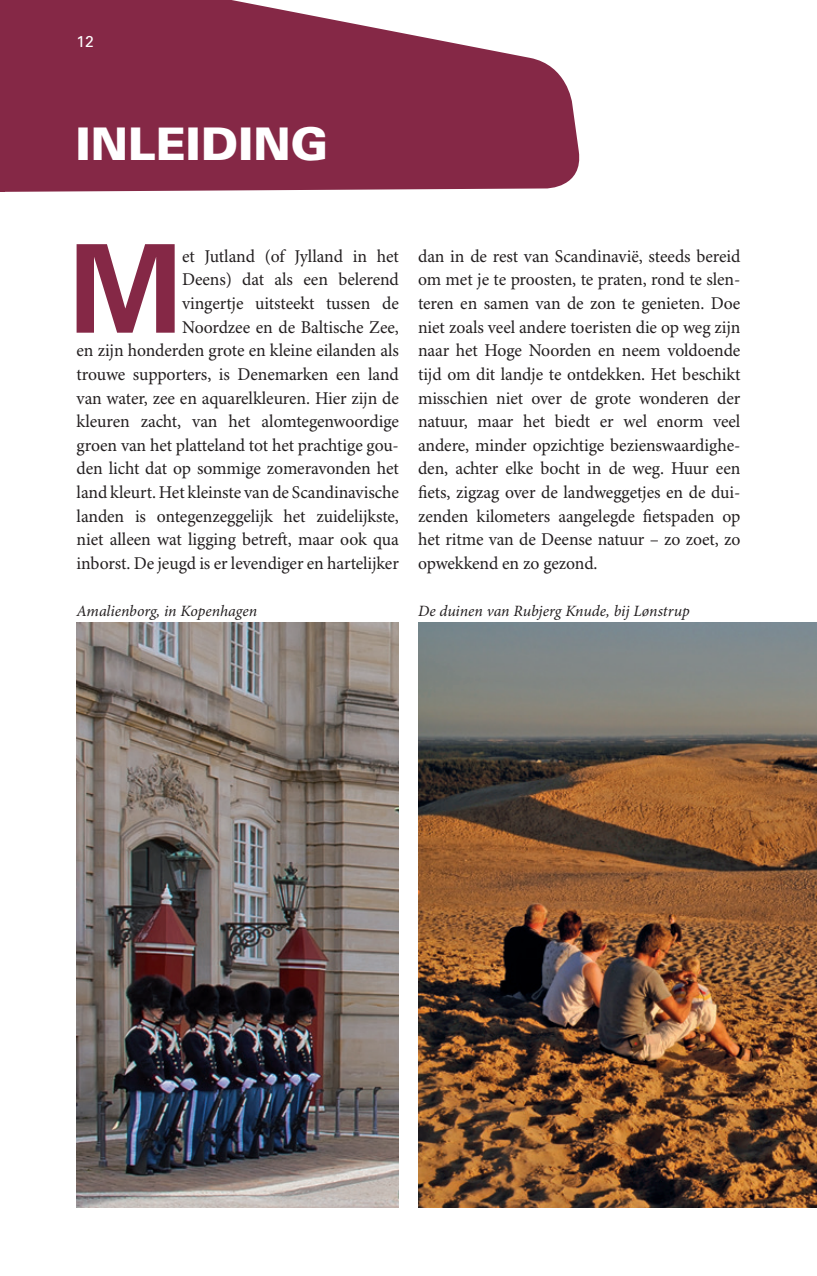
<style>
.page{position:relative;width:817px;height:1276px;background:#fff}
.page>*{position:absolute;margin:0;border:0;box-sizing:border-box;transform-origin:0 0}
.t1{font:700 122.4px "Univers LT Std";color:#852846}
.t2{font:900 45px "Univers LT Std";color:#fff}
.t3{font:18px/23.6px "Minion Pro";letter-spacing:-.005em;color:#231f20;text-align:right}
.t4{font:italic 15.75px "Minion Pro";letter-spacing:-.005em;color:#231f20}
.t5{font:15.75px "Univers LT Std";color:#fff}
</style>
<div class="page">
<svg style="left:0;top:0;width:580px;height:192px;background:#94435d"></svg>
<div style="left:0;top:156px;width:5px;height:36px;background:#852846"></div>
<img style="left:418px;top:622px;width:398px;height:585px">
<img style="left:77px;top:622px;width:322px;height:585px">
<p class="t5" style="left:77px;top:32px;width:19px">12</p>
<h2 class="t2" style="left:76px;top:115px;width:254px">INLEIDING</h2>
<h1 class="t1" style="left:69px;top:218px;width:115px">M</h1>
<p class="t3" style="left:77px;top:245px;width:324px">et Jutland (of Jylland in het<br>Deens) dat als een belerend<br>vingertje uitsteekt tussen de<br>Noordzee en de Baltische Zee,<br>en zijn honderden grote en kleine eilanden als trouwe supporters, is Denemarken een land van water, zee en aquarelkleuren. Hier zijn de kleuren zacht, van het alomtegenwoordige groen van het platteland tot het prachtige gou&shy;den licht dat op sommige zomeravonden het land kleurt. Het kleinste van de Scandinavische landen is ontegenzeggelijk het zuidelijkste, niet alleen wat ligging betreft, maar ook qua inborst. De jeugd is er levendiger en hartelijker</p>
<p class="t3" style="left:418px;top:245px;width:324px;text-align:justify">dan in de rest van Scandinavië, steeds bereid om met je te proosten, te praten, rond te slen&shy;teren en samen van de zon te genieten. Doe niet zoals veel andere toeristen die op weg zijn naar het Hoge Noorden en neem voldoende tijd om dit landje te ontdekken. Het beschikt misschien niet over de grote wonderen der natuur, maar het biedt er wel enorm veel andere, minder opzichtige bezienswaardighe&shy;den, achter elke bocht in de weg. Huur een fiets, zigzag over de landweggetjes en de dui&shy;zenden kilometers aangelegde fietspaden op het ritme van de Deense natuur – zo zoet, zo opwekkend en zo gezond.</p>
<p class="t4" style="left:77px;top:602px;width:182px">Amalienborg, in Kopenhagen</p>
<p class="t4" style="left:418px;top:602px;width:273px">De duinen van Rubjerg Knude, bij Lønstrup</p>
</div>
